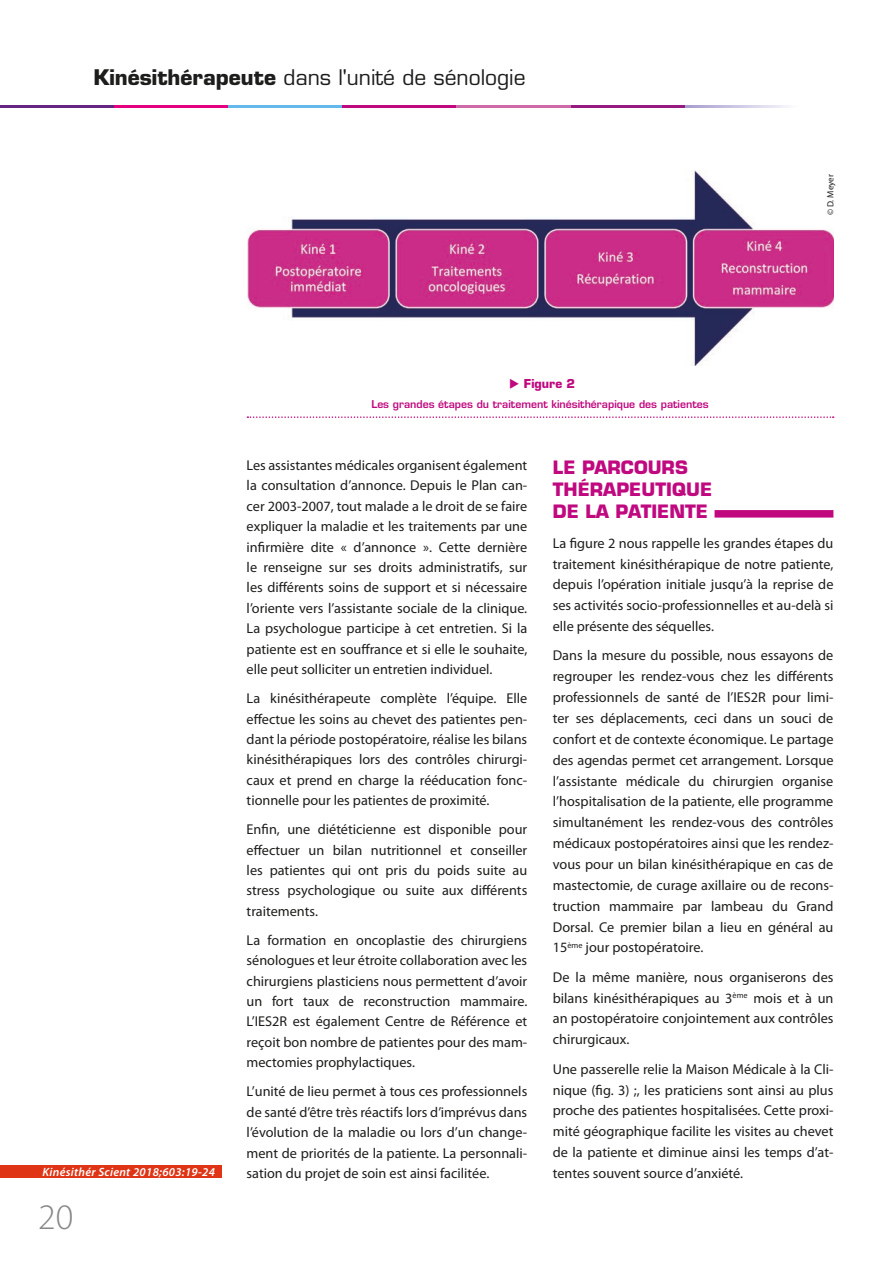
<style>
.page{position:relative;width:893px;height:1263px;background:#fff}
.page>*{position:absolute;margin:0;border:0;box-sizing:border-box;transform-origin:0 0}
.t1{font:300 36px "Myriad Pro";color:#878787}
.t2{font:21px "Eurostile";color:#1d1d1b}
.t3{font:700 18px/22.4px "Eurostile";color:#c0087f}
.t4{font:14.25px/20.4px "Myriad Pro";color:#1d1d1b;text-align:justify}
.t5{font:italic 600 12px "Myriad Pro";letter-spacing:.025em;color:#fff}
.t6{font:700 12px "Eurostile";color:#c0087f}
.t7{font:600 10.5px "Eurostile";color:#c0087f}
.t8{font:9px "Myriad Pro";color:#1d1d1b}
.s1{font-weight:700}
</style>
<div class="page">
<hr style="left:0;top:105px;width:114px;height:2px;background:#662483">
<hr style="left:114px;top:105px;width:114px;height:2px;background:#e6007e">
<hr style="left:228px;top:105px;width:115px;height:2px;background:#63b9e9">
<hr style="left:343px;top:105px;width:114px;height:2px;background:#c0087f">
<hr style="left:457px;top:105px;width:114px;height:2px;background:#cc69a6">
<hr style="left:571px;top:105px;width:114px;height:2px;background:#961b81">
<svg style="left:685px;top:105px;width:103px;height:2px"></svg>
<div style="left:0;top:1165px;width:221px;height:13px;background:#df3415"></div>
<div style="left:715px;top:510px;width:118px;height:8px;background:#c0087f"></div>
<img style="left:247px;top:171px;width:586px;height:195px">
<svg style="left:247px;top:416px;width:587px;height:2px"></svg>
<h2 class="t2" style="left:94px;top:65px;width:434px"><span class="s1">Kinésithérapeute</span> dans l'unité de sénologie</h2>
<p class="t6" style="left:524px;top:376px;width:53px">Figure 2</p>
<p class="t7" style="left:371px;top:397px;width:339px">Les grandes étapes du traitement kinésithérapique des patientes</p>
<p class="t8" style="left:825px;top:215px;width:42px;rotate:-90deg">© D. Meyer</p>
<p class="t5" style="left:43px;top:1164px;width:174px">Kinésithér Scient 2018;603:19-24</p>
<h1 class="t1" style="left:38px;top:1195px;width:37px">20</h1>
<p class="t4" style="left:247px;top:455px;width:282px">Les assistantes médicales organisent également la consultation d’annonce. Depuis le Plan can&shy;cer 2003-2007, tout malade a le droit de se faire expliquer la maladie et les traitements par une infirmière dite « d’annonce ». Cette dernière le renseigne sur ses droits administratifs, sur les différents soins de support et si nécessaire l’oriente vers l’assistante sociale de la clinique.<br>La psychologue participe à cet entretien. Si la patiente est en souffrance et si elle le souhaite, elle peut solliciter un entretien individuel.</p>
<p class="t4" style="left:247px;top:688px;width:282px">La kinésithérapeute complète l’équipe. Elle effectue les soins au chevet des patientes pen&shy;dant la période postopératoire, réalise les bilans kinésithérapiques lors des contrôles chirurgi&shy;caux et prend en charge la rééducation fonc&shy;tionnelle pour les patientes de proximité.</p>
<p class="t4" style="left:247px;top:819px;width:282px">Enfin, une diététicienne est disponible pour effectuer un bilan nutritionnel et conseiller les patientes qui ont pris du poids suite au stress psychologique ou suite aux différents traitements.</p>
<p class="t4" style="left:247px;top:929px;width:282px">La formation en oncoplastie des chirurgiens sénologues et leur étroite collaboration avec les chirurgiens plasticiens nous permettent d’avoir un fort taux de reconstruction mammaire.<br>L’IES2R est également Centre de Référence et reçoit bon nombre de patientes pour des mam&shy;mectomies prophylactiques.</p>
<p class="t4" style="left:247px;top:1081px;width:282px">L’unité de lieu permet à tous ces professionnels de santé d’être très réactifs lors d’imprévus dans l’évolution de la maladie ou lors d’un change&shy;ment de priorités de la patiente. La personnali&shy;sation du projet de soin est ainsi facilitée.</p>
<p class="t3" style="left:553px;top:456px;width:161px">LE PARCOURS<br>THÉRAPEUTIQUE<br>DE LA PATIENTE</p>
<p class="t4" style="left:553px;top:532px;width:282px;line-height:20.9px">La figure 2 nous rappelle les grandes étapes du traitement kinésithérapique de notre patiente, depuis l’opération initiale jusqu’à la reprise de ses activités socio-professionnelles et au-delà si elle présente des séquelles.</p>
<p class="t4" style="left:553px;top:645px;width:282px;line-height:20.9px">Dans la mesure du possible, nous essayons de regrouper les rendez-vous chez les différents professionnels de santé de l’IES2R pour limi&shy;ter ses déplacements, ceci dans un souci de confort et de contexte économique. Le partage des agendas permet cet arrangement. Lorsque l’assistante médicale du chirurgien organise l’hospitalisation de la patiente, elle programme simultanément les rendez-vous des contrôles médicaux postopératoires ainsi que les rendez&shy;vous pour un bilan kinésithérapique en cas de mastectomie, de curage axillaire ou de recons&shy;truction mammaire par lambeau du Grand Dorsal. Ce premier bilan a lieu en général au 15<sup>ème</sup> jour postopératoire.</p>
<p class="t4" style="left:553px;top:966px;width:282px;line-height:20.9px">De la même manière, nous organiserons des bilans kinésithérapiques au 3<sup>ème</sup> mois et à un an postopératoire conjointement aux contrôles chirurgicaux.</p>
<p class="t4" style="left:553px;top:1058px;width:282px;line-height:20.9px">Une passerelle relie la Maison Médicale à la Cli&shy;nique (fig. 3) ;, les praticiens sont ainsi au plus proche des patientes hospitalisées. Cette proxi&shy;mité géographique facilite les visites au chevet de la patiente et diminue ainsi les temps d’at&shy;tentes souvent source d’anxiété.</p>
</div>
